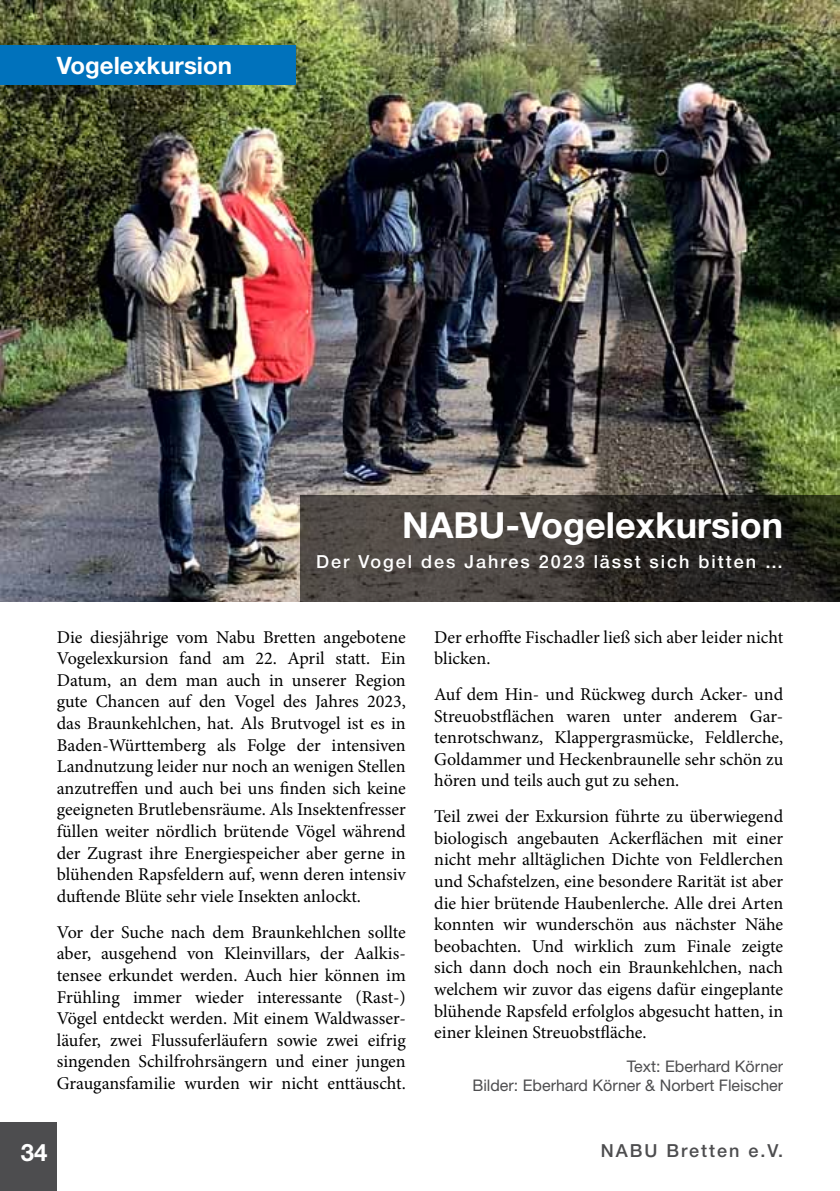
<style>
.page{position:relative;width:840px;height:1191px;background:#fff}
.page>*{position:absolute;margin:0;border:0;box-sizing:border-box;transform-origin:0 0}
.t1{font:700 36px "Helvetica Neue LT Std";color:#fff}
.t2{font:700 24px "Helvetica Neue LT Std";color:#fff}
.t3{font:18px/21.6px "Minion Pro";color:#000;text-align:justify}
.t4{font:500 18px "Helvetica Neue LT Std";letter-spacing:.11em;color:#fff}
.t5{font:500 18px "Helvetica Neue LT Std";letter-spacing:.11em;color:#4d4d4f}
.t6{font:16px/19.2px "Helvetica Neue LT Std";color:#4d4d4f;text-align:right}
</style>
<div class="page">
<div style="left:0;top:1123px;width:57px;height:68px;background:#4d4d4f"></div>
<img style="left:0;top:0;width:839px;height:601px">
<div style="left:0;top:45px;width:295px;height:40px;background:#0072bc"></div>
<svg style="left:300px;top:495px;width:539px;height:106px;background:#3b3732"></svg>
<h2 class="t2" style="left:57px;top:50px;width:177px">Vogelexkursion</h2>
<h1 class="t1" style="left:402px;top:503px;width:382px">NABU-Vogelexkursion</h1>
<p class="t4" style="left:316px;top:551px;width:468px">Der Vogel des Jahres 2023 lässt sich bitten …</p>
<p class="t3" style="left:57px;top:626px;width:350px">Die diesjährige vom Nabu Bretten angebotene Vogelexkursion fand am 22. April statt. Ein Datum, an dem man auch in unserer Region gute Chancen auf den Vogel des Jahres 2023, das Braunkehlchen, hat. Als Brutvogel ist es in Baden-Württemberg als Folge der intensiven Landnutzung leider nur noch an wenigen Stellen anzutreffen und auch bei uns finden sich keine geeigneten Brutlebensräume. Als Insektenfresser füllen weiter nördlich brütende Vögel während der Zugrast ihre Energiespeicher aber gerne in blühenden Rapsfeldern auf, wenn deren intensiv duftende Blüte sehr viele Insekten anlockt.</p>
<p class="t3" style="left:57px;top:921px;width:350px">Vor der Suche nach dem Braunkehlchen sollte aber, ausgehend von Kleinvillars, der Aalkis&shy;tensee erkundet werden. Auch hier können im Frühling immer wieder interessante (Rast-)<br>Vögel entdeckt werden. Mit einem Waldwasser&shy;läufer, zwei Flussuferläufern sowie zwei eifrig singenden Schilfrohrsängern und einer jungen Graugansfamilie wurden wir nicht enttäuscht.</p>
<p class="t3" style="left:434px;top:626px;width:350px">Der erhoffte Fischadler ließ sich aber leider nicht blicken.</p>
<p class="t3" style="left:434px;top:683px;width:350px">Auf dem Hin- und Rückweg durch Acker- und Streuobstflächen waren unter anderem Gar&shy;tenrotschwanz, Klappergrasmücke, Feldlerche, Goldammer und Heckenbraunelle sehr schön zu hören und teils auch gut zu sehen.</p>
<p class="t3" style="left:434px;top:805px;width:350px">Teil zwei der Exkursion führte zu überwiegend biologisch angebauten Ackerflächen mit einer nicht mehr alltäglichen Dichte von Feldlerchen und Schafstelzen, eine besondere Rarität ist aber die hier brütende Haubenlerche. Alle drei Arten konnten wir wunderschön aus nächster Nähe beobachten. Und wirklich zum Finale zeigte sich dann doch noch ein Braunkehlchen, nach welchem wir zuvor das eigens dafür eingeplante blühende Rapsfeld erfolglos abgesucht hatten, in einer kleinen Streuobstfläche.</p>
<p class="t6" style="left:472px;top:1056px;width:312px">Text: Eberhard Körner<br>Bilder: Eberhard Körner &amp; Norbert Fleischer</p>
<h2 class="t2" style="left:21px;top:1138px;width:28px">34</h2>
<p class="t5" style="left:600px;top:1139px;width:184px">NABU Bretten e.V.</p>
</div>
